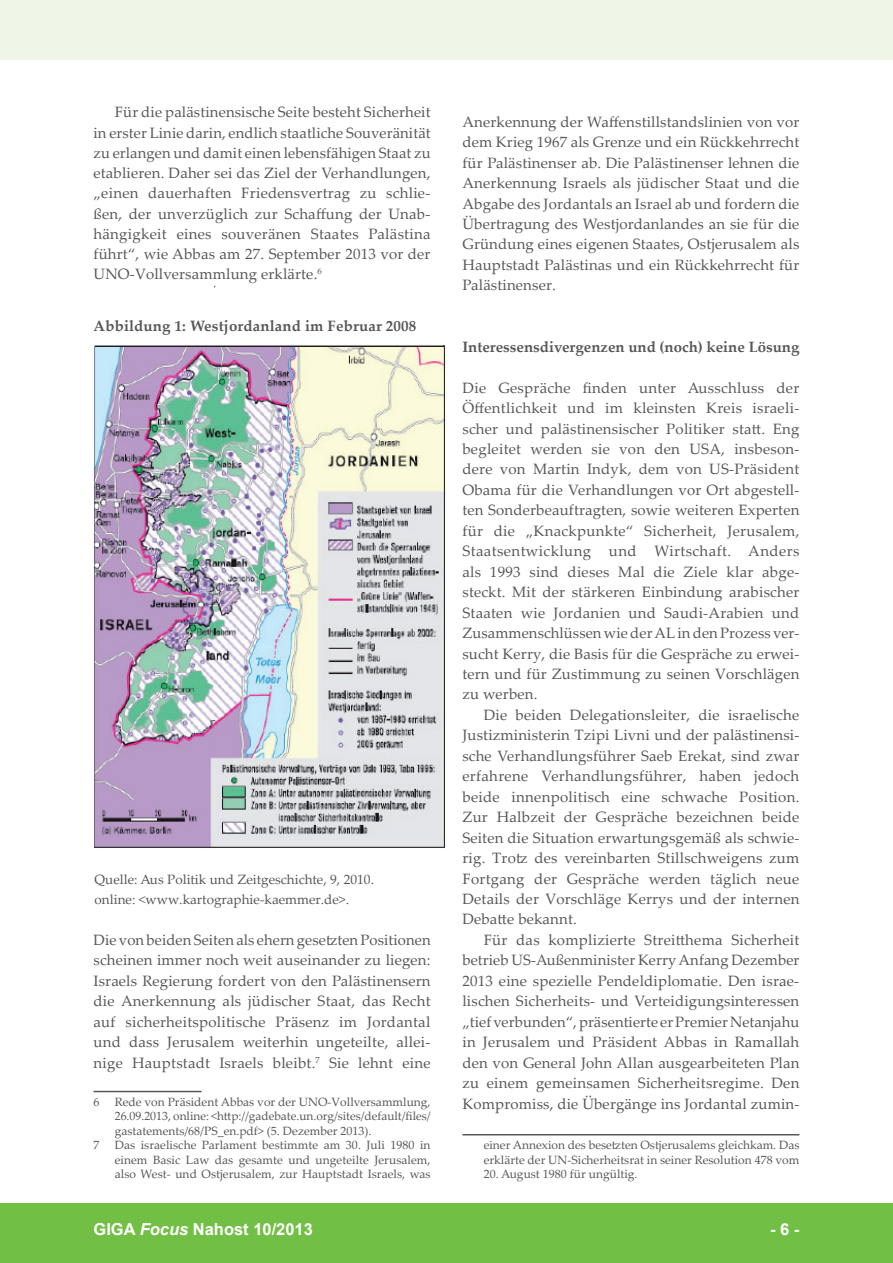
<style>
.page{position:relative;width:893px;height:1263px;background:#fff}
.page>*{position:absolute;margin:0;border:0;box-sizing:border-box;transform-origin:0 0}
.t1{font:700 16.5px "Arial";color:#fff}
.t2{font:15px/20.4px "Palatino Linotype";letter-spacing:.01em;color:#57585a;text-align:justify}
.t3{font:700 15px "Palatino Linotype";color:#57585a}
.t4{font:13.5px/20.4px "Palatino Linotype";color:#57585a}
.t5{font:12px/14.4px "Palatino Linotype";color:#57585a;text-align:justify}
.s1{font-style:italic}
</style>
<div class="page">
<div style="left:0;top:1203px;width:893px;height:60px;background:#71bf44"></div>
<div style="left:0;top:0;width:893px;height:60px;background:#eff6e8"></div>
<hr style="left:94px;top:1091px;width:108px;height:1px;background:#57585a">
<hr style="left:462px;top:1134px;width:337px;height:1px;background:#57585a">
<img style="left:94px;top:348px;width:352px;height:500px">
<hr style="left:95px;top:345px;width:348px;height:2px;background:#231f20">
<p class="t2" style="left:94px;top:101px;width:339px;text-indent:21px">Für die palästinensische Seite besteht Sicherheit in erster Linie darin, endlich staatliche Souveränität zu erlangen und damit einen lebensfähigen Staat zu etablieren. Daher sei das Ziel der Verhandlungen, „einen dauerhaften Friedensvertrag zu schlie&shy;ßen, der unverzüglich zur Schaffung der Unab&shy;hängigkeit eines souveränen Staates Palästina führt“, wie Abbas am 27. September 2013 vor der UNO-Vollversammlung erklärte.<sup>6</sup></p>
<p class="t3" style="left:94px;top:316px;width:324px">Abbildung 1: Westjordanland im Februar 2008</p>
<p class="t4" style="left:95px;top:868px;width:281px">Quelle: Aus Politik und Zeitgeschichte, 9, 2010. online: &lt;www.kartographie-kaemmer.de&gt;.</p>
<p class="t2" style="left:94px;top:929px;width:339px">Die von beiden Seiten als ehern gesetzten Positionen scheinen immer noch weit auseinander zu liegen:<br>Israels Regierung fordert von den Palästinensern die Anerkennung als jüdischer Staat, das Recht auf sicherheitspolitische Präsenz im Jordantal und dass Jerusalem weiterhin ungeteilte, allei&shy;nige Hauptstadt Israels bleibt.<sup>7</sup> Sie lehnt eine</p>
<p class="t5" style="left:94px;top:1094px;width:7px">6</p>
<p class="t5" style="left:115px;top:1094px;width:317px">Rede von Präsident Abbas vor der UNO-Vollversammlung, 26.09.2013, online: &lt;http://gadebate.un.org/sites/default/files/ gastatements/68/PS_en.pdf&gt; (5. Dezember 2013).</p>
<p class="t5" style="left:94px;top:1137px;width:7px">7</p>
<p class="t5" style="left:115px;top:1137px;width:317px">Das israelische Parlament bestimmte am 30. Juli 1980 in einem Basic Law das gesamte und ungeteilte Jerusalem, also West- und Ostjerusalem, zur Hauptstadt Israels, was</p>
<p class="t2" style="left:462px;top:111px;width:339px">Anerkennung der Waffenstillstandslinien von vor dem Krieg 1967 als Grenze und ein Rückkehrrecht für Palästinenser ab. Die Palästinenser lehnen die Anerkennung Israels als jüdischer Staat und die Abgabe des Jordantals an Israel ab und fordern die Übertragung des Westjordanlandes an sie für die Gründung eines eigenen Staates, Ostjerusalem als Hauptstadt Palästinas und ein Rückkehrrecht für Palästinenser.</p>
<p class="t3" style="left:462px;top:336px;width:338px">Interessensdivergenzen und (noch) keine Lösung</p>
<p class="t2" style="left:462px;top:377px;width:339px">Die Gespräche finden unter Ausschluss der Öffentlichkeit und im kleinsten Kreis israeli&shy;scher und palästinensischer Politiker statt. Eng begleitet werden sie von den USA, insbeson&shy;dere von Martin Indyk, dem von US-Präsident Obama für die Verhandlungen vor Ort abgestell&shy;ten Sonderbeauftragten, sowie weiteren Experten für die „Knackpunkte“ Sicherheit, Jerusalem, Staatsentwicklung und Wirtschaft. Anders als 1993 sind dieses Mal die Ziele klar abge&shy;steckt. Mit der stärkeren Einbindung arabischer Staaten wie Jordanien und Saudi-Arabien und Zusammenschlüssen wie der AL in den Prozess ver&shy;sucht Kerry, die Basis für die Gespräche zu erwei&shy;tern und für Zustimmung zu seinen Vorschlägen zu werben.</p>
<p class="t2" style="left:462px;top:704px;width:339px;text-indent:21px">Die beiden Delegationsleiter, die israelische Justizministerin Tzipi Livni und der palästinensi&shy;sche Verhandlungsführer Saeb Erekat, sind zwar erfahrene Verhandlungsführer, haben jedoch beide innenpolitisch eine schwache Position.<br>Zur Halbzeit der Gespräche bezeichnen beide Seiten die Situation erwartungsgemäß als schwie&shy;rig. Trotz des vereinbarten Stillschweigens zum Fortgang der Gespräche werden täglich neue Details der Vorschläge Kerrys und der internen Debatte bekannt.</p>
<p class="t2" style="left:462px;top:929px;width:339px;text-indent:21px">Für das komplizierte Streitthema Sicherheit betrieb US-Außenminister Kerry Anfang Dezember 2013 eine spezielle Pendeldiplomatie. Den israe&shy;lischen Sicherheits- und Verteidigungsinteressen „tief verbunden“, präsentierte er Premier Netanjahu in Jerusalem und Präsident Abbas in Ramallah den von General John Allan ausgearbeiteten Plan zu einem gemeinsamen Sicherheitsregime. Den Kompromiss, die Übergänge ins Jordantal zumin-</p>
<p class="t5" style="left:484px;top:1137px;width:317px">einer Annexion des besetzten Ostjerusalems gleichkam. Das erklärte der UN-Sicherheitsrat in seiner Resolution 478 vom</p>
<p class="t5" style="left:484px;top:1166px;width:155px">20. August 1980 für ungültig.</p>
<p class="t1" style="left:94px;top:1218px;width:221px">GIGA <span class="s1">Focus</span> Nahost 10/2013</p>
<p class="t1" style="left:770px;top:1218px;width:31px">- 6 -</p>
</div>
